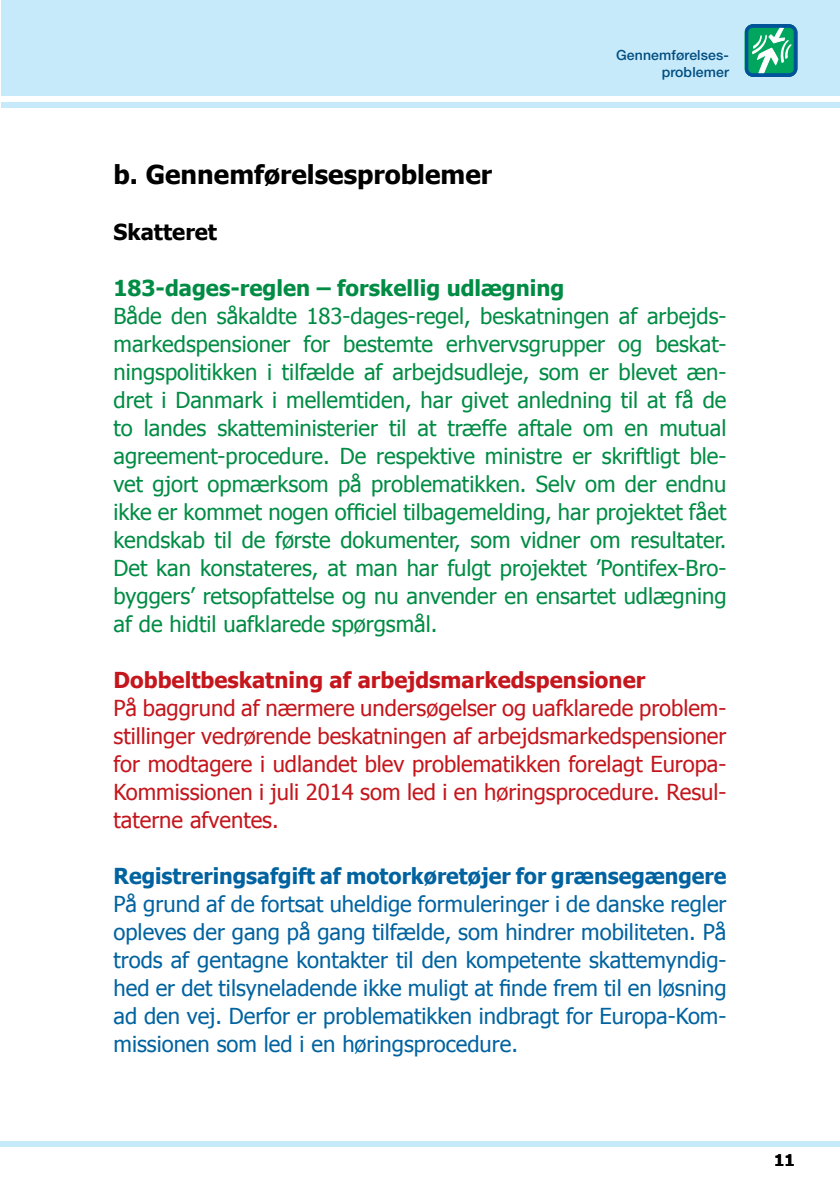
<style>
.page{position:relative;width:840px;height:1191px;background:#fff}
.page>*{position:absolute;margin:0;border:0;box-sizing:border-box;transform-origin:0 0}
.t1{font:700 26px "Tahoma";color:#000}
.t2{font:22px/28px "Tahoma";color:#008c44;text-align:justify}
.t3{font:22px/28px "Tahoma";color:#0063a0;text-align:justify}
.t4{font:22px/28px "Tahoma";color:#c4161c;text-align:justify}
.t5{font:700 22px "Tahoma";color:#0063a0}
.t6{font:700 22px "Tahoma";color:#c4161c}
.t7{font:700 22px "Tahoma";color:#008c44}
.t8{font:700 22px "Tahoma";color:#000}
.t9{font:700 16px "Tahoma";color:#000}
.t10{font:500 14px/16.8px "Helvetica Neue";letter-spacing:.01em;color:#004d7f;text-align:right}
</style>
<div class="page">
<div style="left:1px;top:0;width:838px;height:96px;background:#c7eafb"></div>
<div style="left:1px;top:102px;width:838px;height:5px;background:#c7eafb"></div>
<svg style="left:744px;top:24px;width:53px;height:53px"></svg>
<div style="left:0;top:1141px;width:839px;height:5px;background:#c7eafb"></div>
<p class="t10" style="left:615px;top:47px;width:114px">Gennemførelses&shy;problemer</p>
<p class="t1" style="left:113px;top:156px;width:380px">b. Gennemførelsesproblemer</p>
<p class="t8" style="left:113px;top:217px;width:105px">Skatteret</p>
<p class="t7" style="left:113px;top:273px;width:452px">183-dages-reglen – forskellig udlægning</p>
<p class="t2" style="left:113px;top:301px;width:614px">Både den såkaldte 183-dages-regel, beskatningen af arbejds&shy;markedspensioner for bestemte erhvervsgrupper og beskat&shy;ningspolitikken i tilfælde af arbejdsudleje, som er blevet æn&shy;dret i Danmark i mellemtiden, har givet anledning til at få de to landes skatteministerier til at træffe aftale om en mutual agreement-procedure. De respektive ministre er skriftligt ble&shy;vet gjort opmærksom på problematikken. Selv om der endnu ikke er kommet nogen officiel tilbagemelding, har projektet fået kendskab til de første dokumenter, som vidner om resultater.<br>Det kan konstateres, at man har fulgt projektet ’Pontifex-Bro&shy;byggers’ retsopfattelse og nu anvender en ensartet udlægning af de hidtil uafklarede spørgsmål.</p>
<p class="t6" style="left:113px;top:665px;width:533px">Dobbeltbeskatning af arbejdsmarkedspensioner</p>
<p class="t4" style="left:113px;top:693px;width:614px">På baggrund af nærmere undersøgelser og uafklarede problem&shy;stillinger vedrørende beskatningen af arbejdsmarkedspensioner for modtagere i udlandet blev problematikken forelagt Europa-Kommissionen i juli 2014 som led i en høringsprocedure. Resul&shy;taterne afventes.</p>
<p class="t5" style="left:113px;top:861px;width:614px">Registreringsafgift af motorkøretøjer for grænsegængere</p>
<p class="t3" style="left:113px;top:889px;width:614px">På grund af de fortsat uheldige formuleringer i de danske regler opleves der gang på gang tilfælde, som hindrer mobiliteten. På trods af gentagne kontakter til den kompetente skattemyndig&shy;hed er det tilsyneladende ikke muligt at finde frem til en løsning ad den vej. Derfor er problematikken indbragt for Europa-Kom&shy;missionen som led i en høringsprocedure.</p>
<p class="t9" style="left:773px;top:1149px;width:22px">11</p>
</div>
